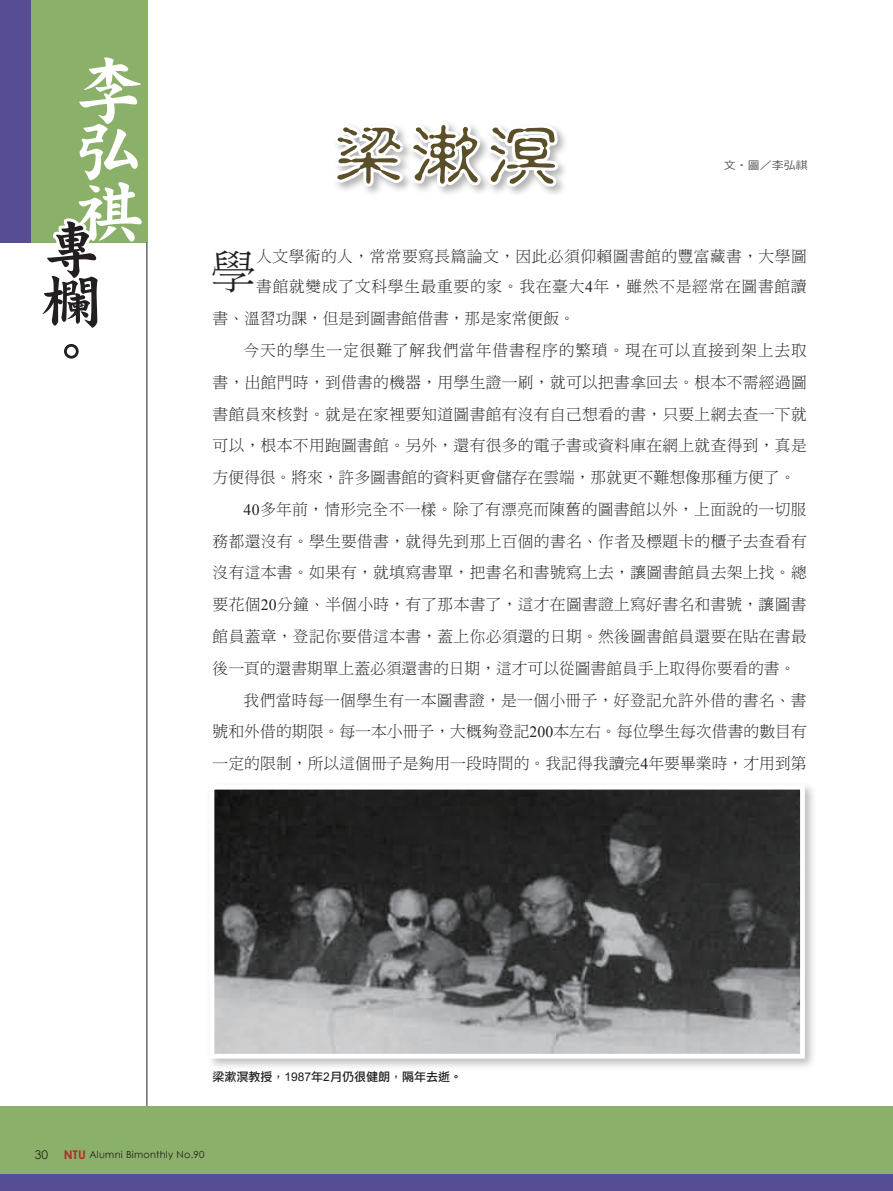
<style>
.page{position:relative;width:893px;height:1191px;background:#fff}
.page>*{position:absolute;margin:0;border:0;box-sizing:border-box;transform-origin:0 0}
.t1{font:72px/61.2px "DF Kai Shu Std W9";color:#fff;text-align:justify}
.大標{font:67.5px "DF Gu Yin Std W5";color:#5a4f29;scale:1.11 1}
.t2{font:60px/51px "DF Kai Shu Std W9";color:#231f20;text-align:justify}
.內文字首放大{font:45.75px "DF Ming Std W3";color:#231f20}
.內文10_5{font:15.75px/31.8px "DF Ming Std W3";color:#231f20;text-align:justify}
.內文字首放大-2{font:15.75px/30px "DF Ming Std W3";letter-spacing:.03em;color:#231f20}
.內文字首放大-3{font:15.75px "DF Ming Std W3";color:#231f20}
.圖說{font:12px "DF Li Hei Std W5";color:#231f20}
.t3{font:12px "Century Gothic";color:#231f20}
.作者{font:10.8px "DF Hei Std W5";color:#57585a;scale:1.11 1}
.t4{font:9.75px "Century Gothic";letter-spacing:.025em;color:#231f20}
.s1{font-family:"Times New Roman"}
.s2{font-family:"Arial"}
.s3{font-weight:700;font-size:12px;color:#b7282e}
</style>
<div class="page">
<div style="left:0;top:1106px;width:893px;height:83px;background:#8bb069"></div>
<div style="left:0;top:1174px;width:893px;height:17px;background:#564e94"></div>
<div style="left:0;top:0;width:147px;height:242px;background:#8bb069"></div>
<svg style="left:30px;top:218px;width:92px;height:25px"></svg>
<div style="left:0;top:0;width:31px;height:242px;background:#564e94"></div>
<div style="left:333px;top:120px;width:236px;height:78px;background:#231f20;opacity:.35"></div>
<svg style="left:333px;top:120px;width:229px;height:78px"></svg>
<hr style="left:147px;top:242px;width:1px;height:864px;background:#231f20">
<div style="left:206px;top:781px;width:612px;height:290px;background:#231f20;opacity:.3"></div>
<img style="left:216px;top:790px;width:583px;height:262px">
<div style="left:210px;top:784px;width:595px;height:274px;border:5px solid #fff"></div>
<h1 class="t1" style="left:73px;top:58px;width:71px">李弘祺</h1>
<h3 class="t2" style="left:41px;top:223px;width:58px">專欄。</h3>
<p class="大標" style="left:331px;top:118px;width:208px">梁漱溟</p>
<p class="作者" style="left:724px;top:160px;width:77px">文•圖／李弘祺</p>
<p class="內文字首放大" style="left:210px;top:247px;width:47px">學</p>
<p class="內文字首放大-2" style="left:256px;top:241px;width:552px">人文學術的人，常常要寫長篇論文，因此必須仰賴圖書館的豐富藏書，大學圖書館就變成了文科學生最重要的家。我在臺大<span class="s1">4</span>年，雖然不是經常在圖書館讀</p>
<p class="內文字首放大-3" style="left:213px;top:310px;width:364px">書、溫習功課，但是到圖書館借書，那是家常便飯。</p>
<p class="內文10_5" style="left:213px;top:334px;width:596px;text-indent:31px">今天的學生一定很難了解我們當年借書程序的繁瑣。現在可以直接到架上去取書，出館門時，到借書的機器，用學生證一刷，就可以把書拿回去。根本不需經過圖書館員來核對。就是在家裡要知道圖書館有沒有自己想看的書，只要上網去查一下就可以，根本不用跑圖書館。另外，還有很多的電子書或資料庫在網上就查得到，真是方便得很。將來，許多圖書館的資料更會儲存在雲端，那就更不難想像那種方便了。</p>
<p class="內文10_5" style="left:213px;top:493px;width:596px;text-indent:31px"><span class="s1">40</span>多年前，情形完全不一樣。除了有漂亮而陳舊的圖書館以外，上面說的一切服務都還沒有。學生要借書，就得先到那上百個的書名、作者及標題卡的櫃子去查看有沒有這本書。如果有，就填寫書單，把書名和書號寫上去，讓圖書館員去架上找。總要花個<span class="s1">20</span>分鐘、半個小時，有了那本書了，這才在圖書證上寫好書名和書號，讓圖書館員蓋章，登記你要借這本書，蓋上你必須還的日期。然後圖書館員還要在貼在書最後一頁的還書期單上蓋必須還書的日期，這才可以從圖書館員手上取得你要看的書。</p>
<p class="內文10_5" style="left:213px;top:684px;width:596px;text-indent:31px">我們當時每一個學生有一本圖書證，是一個小冊子，好登記允許外借的書名、書號和外借的期限。每一本小冊子，大概夠登記<span class="s1">200</span>本左右。每位學生每次借書的數目有一定的限制，所以這個冊子是夠用一段時間的。我記得我讀完<span class="s1">4</span>年要畢業時，才用到第</p>
<p class="圖說" style="left:213px;top:1070px;width:251px">梁漱溟教授，<span class="s2">1987</span>年<span class="s2">2</span>月仍很健朗，隔年去逝。</p>
<p class="t3" style="left:35px;top:1146px;width:15px">30</p>
<p class="t4" style="left:64px;top:1147px;width:142px"><span class="s3">NTU</span> Alumni Bimonthly No.90</p>
</div>
